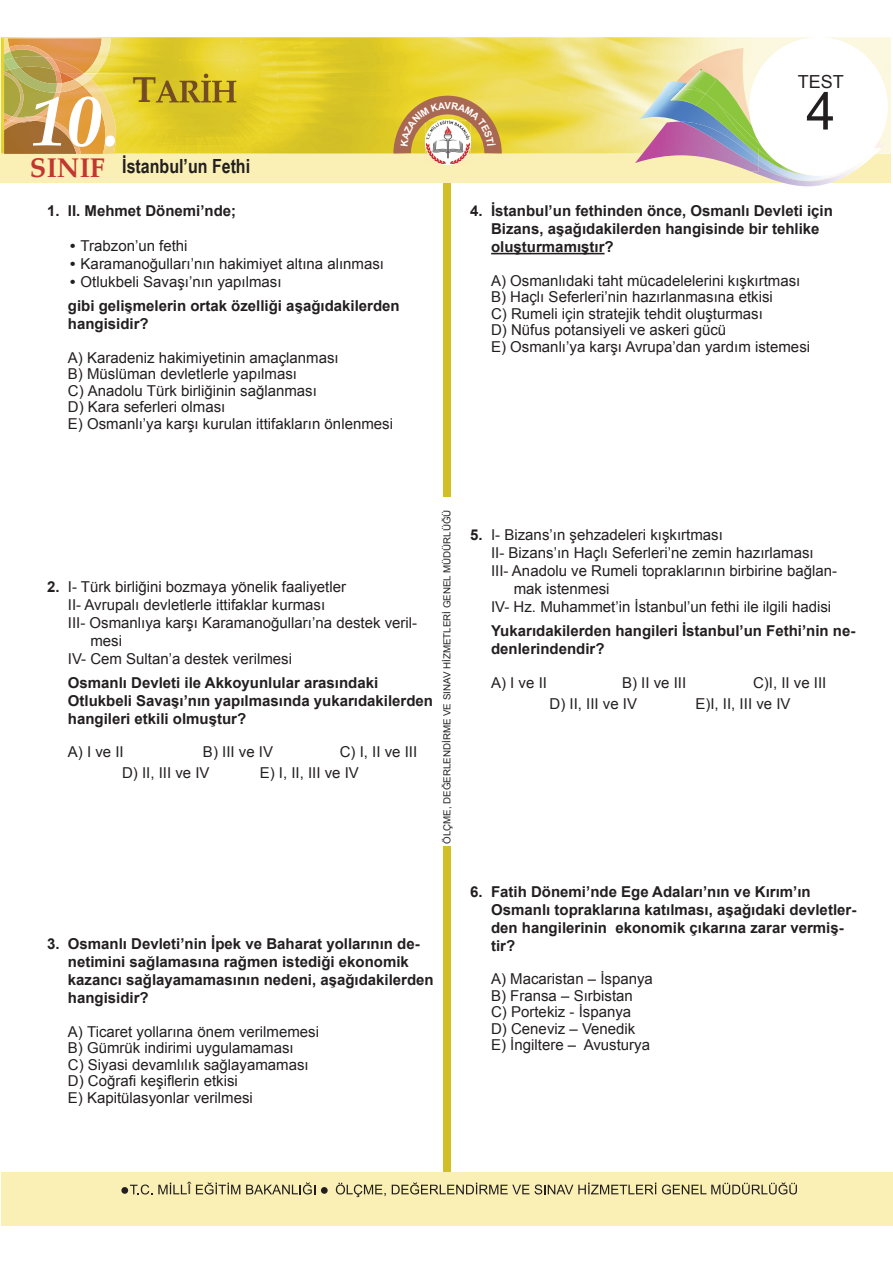
<style>
.page{position:relative;width:893px;height:1263px;background:#fff}
.page>*{position:absolute;margin:0;border:0;box-sizing:border-box;transform-origin:0 0}
.t1{font:italic 700 72px "Palatino";color:#fff}
.t2{font:52.5px "Arial";color:#231f20}
.t3{font:700 36px "Palatino Linotype";color:#744c24}
.t4{font:700 27px "Palatino";color:#c33531}
.t5{font:700 19.5px "Arial Narrow";color:#231f20}
.t6{font:18px "Arial";color:#231f20}
.MADDELİ2_REGULAR{font:15px/18px "Arial";color:#231f20}
.SORU_CÜMLESİ{font:700 15px/18px "Arial";color:#231f20}
.CEVAP_SERBEST{font:15px "Arial";color:#231f20}
.t7{font:13.5px "Arial";color:#231f20}
.t8{font:9.75px "Arial";color:#231f20}
.s1{font-weight:700}
</style>
<div class="page">
<div style="left:443px;top:846px;width:8px;height:349px;background:#d1bf28"></div>
<div style="left:443px;top:148px;width:8px;height:348px;background:#d1bf28"></div>
<img style="left:1px;top:37px;width:890px;height:117px">
<div style="left:1px;top:1172px;width:891px;height:54px;background:#faf0b5"></div>
<svg style="left:130px;top:1184px;width:22px;height:10px"></svg>
<svg style="left:158px;top:1182px;width:29px;height:12px"></svg>
<svg style="left:196px;top:1182px;width:44px;height:12px"></svg>
<svg style="left:246px;top:1182px;width:69px;height:12px"></svg>
<svg style="left:336px;top:1183px;width:50px;height:14px"></svg>
<svg style="left:392px;top:1182px;width:137px;height:12px"></svg>
<svg style="left:535px;top:1182px;width:121px;height:12px"></svg>
<svg style="left:662px;top:1182px;width:135px;height:12px"></svg>
<div style="left:121px;top:1187px;width:7px;height:7px;background:#231f20;border-radius:50%"></div>
<div style="left:321px;top:1187px;width:7px;height:7px;background:#231f20;border-radius:50%"></div>
<img style="left:60px;top:92px;width:22px;height:62px">
<img style="left:82px;top:79px;width:34px;height:75px">
<img style="left:4px;top:38px;width:107px;height:41px">
<img style="left:61px;top:79px;width:21px;height:13px">
<img style="left:74px;top:73px;width:17px;height:12px">
<img style="left:4px;top:125px;width:29px;height:29px">
<img style="left:4px;top:125px;width:16px;height:5px">
<img style="left:33px;top:117px;width:48px;height:37px">
<img style="left:20px;top:56px;width:34px;height:12px">
<img style="left:13px;top:68px;width:43px;height:24px">
<img style="left:13px;top:58px;width:7px;height:12px">
<img style="left:23px;top:92px;width:37px;height:28px">
<img style="left:9px;top:45px;width:43px;height:13px">
<img style="left:54px;top:70px;width:7px;height:14px">
<img style="left:44px;top:57px;width:16px;height:15px">
<svg style="left:4px;top:47px;width:9px;height:25px"></svg>
<svg style="left:56px;top:83px;width:5px;height:10px"></svg>
<img style="left:33px;top:116px;width:9px;height:6px">
<img style="left:4px;top:72px;width:19px;height:44px">
<svg style="left:4px;top:116px;width:29px;height:9px"></svg>
<svg style="left:156px;top:74px;width:80px;height:28px;background:#bba126"></svg>
<div style="left:1px;top:154px;width:890px;height:28px;background:#faf0b5"></div>
<img style="left:677px;top:48px;width:86px;height:33px">
<img style="left:751px;top:148px;width:131px;height:38px">
<img style="left:635px;top:148px;width:123px;height:25px">
<img style="left:639px;top:81px;width:241px;height:67px">
<img style="left:667px;top:82px;width:20px;height:14px">
<img style="left:758px;top:148px;width:121px;height:33px">
<img style="left:728px;top:148px;width:30px;height:18px">
<img style="left:716px;top:73px;width:41px;height:21px">
<img style="left:758px;top:154px;width:76px;height:21px">
<img style="left:670px;top:94px;width:80px;height:54px">
<img style="left:857px;top:149px;width:17px;height:16px">
<svg style="left:705px;top:94px;width:10px;height:8px"></svg>
<svg style="left:750px;top:148px;width:17px;height:6px"></svg>
<img style="left:715px;top:102px;width:47px;height:46px">
<img style="left:687px;top:70px;width:29px;height:24px">
<img style="left:670px;top:89px;width:35px;height:17px">
<img style="left:681px;top:84px;width:24px;height:10px">
<div style="left:749px;top:37px;width:139px;height:139px;background:#fff;border-radius:50%"></div>
<img style="left:428px;top:154px;width:40px;height:10px">
<hr style="left:491px;top:253px;width:113px;height:1px;background:#231f20">
<svg style="left:393px;top:96px;width:109px;height:58px;background:#caa664"></svg>
<h3 class="t3" style="left:132px;top:65px;width:26px">T</h3>
<h1 class="t1" style="left:30px;top:61px;width:91px">10.</h1>
<h3 class="t4" style="left:30px;top:145px;width:77px">SINIF</h3>
<h3 class="t5" style="left:122px;top:151px;width:129px">İstanbul’un Fethi</h3>
<p class="SORU_CÜMLESİ" style="left:47px;top:202px;width:191px">1. II. Mehmet Dönemi’nde;</p>
<p class="MADDELİ2_REGULAR" style="left:70px;top:237px;width:119px"><span class="s1">•</span> Trabzon’un fethi</p>
<p class="MADDELİ2_REGULAR" style="left:70px;top:255px;width:316px"><span class="s1">•</span> Karamanoğulları’nın hakimiyet altına alınması</p>
<p class="MADDELİ2_REGULAR" style="left:70px;top:273px;width:213px"><span class="s1">•</span> Otlukbeli Savaşı’nın yapılması</p>
<p class="SORU_CÜMLESİ" style="left:68px;top:298px;width:333px">gibi gelişmelerin ortak özelliği aşağıdakilerden hangisidir?</p>
<p class="MADDELİ2_REGULAR" style="left:68px;top:349px;width:272px">A) Karadeniz hakimiyetinin amaçlanması</p>
<p class="MADDELİ2_REGULAR" style="left:68px;top:365px;width:231px">B) Müslüman devletlerle yapılması</p>
<p class="MADDELİ2_REGULAR" style="left:68px;top:382px;width:250px">C) Anadolu Türk birliğinin sağlanması</p>
<p class="MADDELİ2_REGULAR" style="left:68px;top:398px;width:159px">D) Kara seferleri olması</p>
<p class="MADDELİ2_REGULAR" style="left:68px;top:415px;width:327px">E) Osmanlı’ya karşı kurulan ittifakların önlenmesi</p>
<p class="t6" style="left:798px;top:69px;width:48px">TEST</p>
<h2 class="t2" style="left:806px;top:77px;width:31px">4</h2>
<p class="SORU_CÜMLESİ" style="left:491px;top:202px;width:343px;text-indent:-21px">4. İstanbul’un fethinden önce, Osmanlı Devleti için<br>Bizans, aşağıdakilerden hangisinde bir tehlike oluşturmamıştır?</p>
<p class="MADDELİ2_REGULAR" style="left:491px;top:271px;width:311px">A) Osmanlıdaki taht mücadelelerini kışkırtması</p>
<p class="MADDELİ2_REGULAR" style="left:491px;top:288px;width:283px">B) Haçlı Seferleri’nin hazırlanmasına etkisi</p>
<p class="MADDELİ2_REGULAR" style="left:491px;top:304px;width:273px">C) Rumeli için stratejik tehdit oluşturması</p>
<p class="MADDELİ2_REGULAR" style="left:491px;top:321px;width:237px">D) Nüfus potansiyeli ve askeri gücü</p>
<p class="MADDELİ2_REGULAR" style="left:491px;top:337px;width:320px">E) Osmanlı’ya karşı Avrupa’dan yardım istemesi</p>
<p class="MADDELİ2_REGULAR" style="left:47px;top:577px;width:300px"><span class="s1">2.</span> I- Türk birliğini bozmaya yönelik faaliyetler</p>
<p class="MADDELİ2_REGULAR" style="left:68px;top:595px;width:259px">II- Avrupalı devletlerle ittifaklar kurması</p>
<p class="MADDELİ2_REGULAR" style="left:90px;top:613px;width:328px;text-indent:-23px">III- Osmanlıya karşı Karamanoğulları’na destek veril&shy;mesi</p>
<p class="MADDELİ2_REGULAR" style="left:68px;top:649px;width:226px">IV- Cem Sultan’a destek verilmesi</p>
<p class="SORU_CÜMLESİ" style="left:68px;top:674px;width:367px">Osmanlı Devleti ile Akkoyunlular arasındaki<br>Otlukbeli Savaşı’nın yapılmasında yukarıdakilerden hangileri etkili olmuştur?</p>
<p class="CEVAP_SERBEST" style="left:68px;top:742px;width:57px">A) I ve II</p>
<p class="CEVAP_SERBEST" style="left:203px;top:742px;width:72px">B) III ve IV</p>
<p class="CEVAP_SERBEST" style="left:340px;top:742px;width:79px">C) I, II ve III</p>
<p class="CEVAP_SERBEST" style="left:122px;top:763px;width:89px">D) II, III ve IV</p>
<p class="CEVAP_SERBEST" style="left:260px;top:763px;width:101px">E) I, II, III ve IV</p>
<p class="t8" style="left:441px;top:844px;width:336px;rotate:-90deg">ÖLÇME, DEĞERLENDİRME VE SINAV HİZMETLERİ GENEL MÜDÜRLÜĞÜ</p>
<p class="SORU_CÜMLESİ" style="left:68px;top:935px;width:367px;text-indent:-21px">3. Osmanlı Devleti’nin İpek ve Baharat yollarının de&shy;netimini sağlamasına rağmen istediği ekonomik kazancı sağlayamamasının nedeni, aşağıdakilerden hangisidir?</p>
<p class="MADDELİ2_REGULAR" style="left:68px;top:1023px;width:253px">A) Ticaret yollarına önem verilmemesi</p>
<p class="MADDELİ2_REGULAR" style="left:68px;top:1039px;width:227px">B) Gümrük indirimi uygulamaması</p>
<p class="MADDELİ2_REGULAR" style="left:68px;top:1056px;width:242px">C) Siyasi devamlılık sağlayamaması</p>
<p class="MADDELİ2_REGULAR" style="left:68px;top:1072px;width:172px">D) Coğrafi keşiflerin etkisi</p>
<p class="MADDELİ2_REGULAR" style="left:68px;top:1089px;width:187px">E) Kapitülasyonlar verilmesi</p>
<p class="MADDELİ2_REGULAR" style="left:470px;top:526px;width:254px"><span class="s1">5.</span> I- Bizans’ın şehzadeleri kışkırtması</p>
<p class="MADDELİ2_REGULAR" style="left:491px;top:544px;width:324px">II- Bizans’ın Haçlı Seferleri’ne zemin hazırlaması</p>
<p class="MADDELİ2_REGULAR" style="left:514px;top:562px;width:325px;text-indent:-23px">III- Anadolu ve Rumeli topraklarının birbirine bağlan&shy;mak istenmesi</p>
<p class="MADDELİ2_REGULAR" style="left:491px;top:598px;width:342px">IV- Hz. Muhammet’in İstanbul’un fethi ile ilgili hadisi</p>
<p class="SORU_CÜMLESİ" style="left:491px;top:623px;width:366px">Yukarıdakilerden hangileri İstanbul’un Fethi’nin ne&shy;denlerindendir?</p>
<p class="CEVAP_SERBEST" style="left:491px;top:673px;width:57px">A) I ve II</p>
<p class="CEVAP_SERBEST" style="left:622px;top:673px;width:66px">B) II ve III</p>
<p class="CEVAP_SERBEST" style="left:753px;top:673px;width:75px">C)I, II ve III</p>
<p class="CEVAP_SERBEST" style="left:549px;top:694px;width:89px">D) II, III ve IV</p>
<p class="CEVAP_SERBEST" style="left:695px;top:694px;width:97px">E)I, II, III ve IV</p>
<p class="SORU_CÜMLESİ" style="left:491px;top:883px;width:367px;text-indent:-21px">6. Fatih Dönemi’nde Ege Adaları’nın ve Kırım’ın Osmanlı topraklarına katılması, aşağıdaki devletler&shy;den hangilerinin ekonomik çıkarına zarar vermiş&shy;tir?</p>
<p class="MADDELİ2_REGULAR" style="left:491px;top:970px;width:163px">A) Macaristan – İspanya</p>
<p class="MADDELİ2_REGULAR" style="left:491px;top:987px;width:143px">B) Fransa – Sırbistan</p>
<p class="MADDELİ2_REGULAR" style="left:491px;top:1003px;width:142px">C) Portekiz - İspanya</p>
<p class="MADDELİ2_REGULAR" style="left:491px;top:1020px;width:146px">D) Ceneviz – Venedik</p>
<p class="MADDELİ2_REGULAR" style="left:491px;top:1036px;width:160px">E) İngiltere – Avusturya</p>
<p class="t7" style="left:187px;top:1181px;width:5px">Î</p>
</div>
